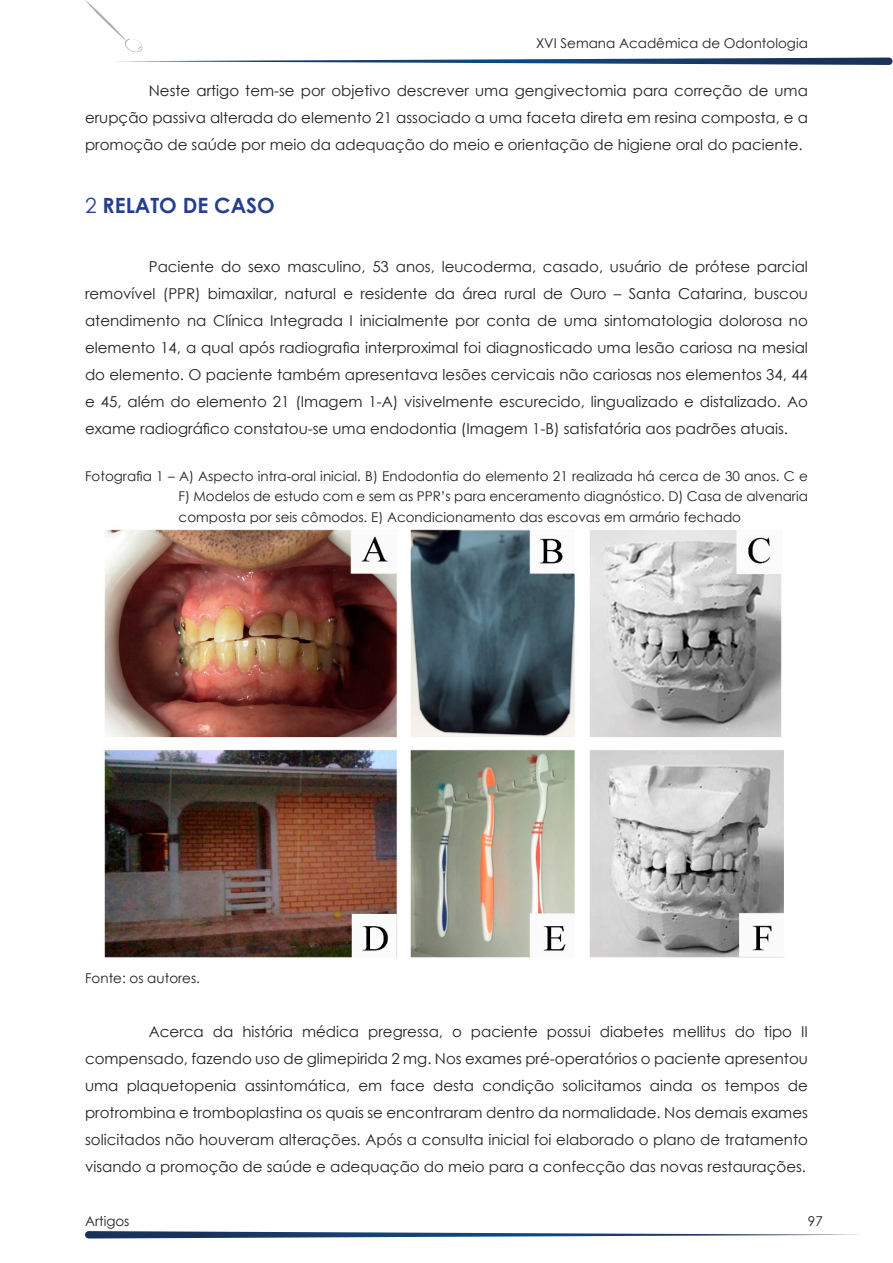
<style>
.page{position:relative;width:893px;height:1263px;background:#fff}
.page>*{position:absolute;margin:0;border:0;box-sizing:border-box;transform-origin:0 0}
.Título_1{font:700 21px "Century Gothic";color:#253f8e}
.texto{font:15px/27px "Century Gothic";color:#231f20;text-align:justify}
.legendas{font:13.5px/20.2px "Century Gothic";color:#231f20;text-align:justify}
.s1{font-weight:400}
</style>
<div class="page">
<svg style="left:85px;top:0;width:807px;height:65px"></svg>
<svg style="left:85px;top:1231px;width:774px;height:7px"></svg>
<img style="left:104px;top:529px;width:680px;height:429px">
<p class="legendas" style="left:536px;top:32px;width:273px">XVI Semana Acadêmica de Odontologia</p>
<p class="texto" style="left:85px;top:77px;width:724px;text-indent:64px">Neste artigo tem-se por objetivo descrever uma gengivectomia para correção de uma erupção passiva alterada do elemento 21 associado a uma faceta direta em resina composta, e a promoção de saúde por meio da adequação do meio e orientação de higiene oral do paciente.</p>
<p class="Título_1" style="left:85px;top:190px;width:191px"><span class="s1">2</span> RELATO DE CASO</p>
<p class="texto" style="left:85px;top:253px;width:724px;text-indent:64px">Paciente do sexo masculino, 53 anos, leucoderma, casado, usuário de prótese parcial removível (PPR) bimaxilar, natural e residente da área rural de Ouro – Santa Catarina, buscou atendimento na Clínica Integrada I inicialmente por conta de uma sintomatologia dolorosa no elemento 14, a qual após radiografia interproximal foi diagnosticado uma lesão cariosa na mesial do elemento. O paciente também apresentava lesões cervicais não cariosas nos elementos 34, 44 e 45, além do elemento 21 (Imagem 1-A) visivelmente escurecido, lingualizado e distalizado. Ao exame radiográfico constatou-se uma endodontia (Imagem 1-B) satisfatória aos padrões atuais.</p>
<p class="legendas" style="left:179px;top:466px;width:631px;text-indent:-94px">Fotografia 1 – A) Aspecto intra-oral inicial. B) Endodontia do elemento 21 realizada há cerca de 30 anos. C e F) Modelos de estudo com e sem as PPR’s para enceramento diagnóstico. D) Casa de alvenaria composta por seis cômodos. E) Acondicionamento das escovas em armário fechado</p>
<p class="legendas" style="left:85px;top:968px;width:116px">Fonte: os autores.</p>
<p class="texto" style="left:85px;top:1018px;width:724px;text-indent:64px">Acerca da história médica pregressa, o paciente possui diabetes mellitus do tipo II compensado, fazendo uso de glimepirida 2 mg. Nos exames pré-operatórios o paciente apresentou uma plaquetopenia assintomática, em face desta condição solicitamos ainda os tempos de protrombina e tromboplastina os quais se encontraram dentro da normalidade. Nos demais exames solicitados não houveram alterações. Após a consulta inicial foi elaborado o plano de tratamento visando a promoção de saúde e adequação do meio para a confecção das novas restaurações.</p>
<p class="legendas" style="left:85px;top:1210px;width:46px">Artigos</p>
<p class="legendas" style="left:808px;top:1210px;width:16px">97</p>
</div>
